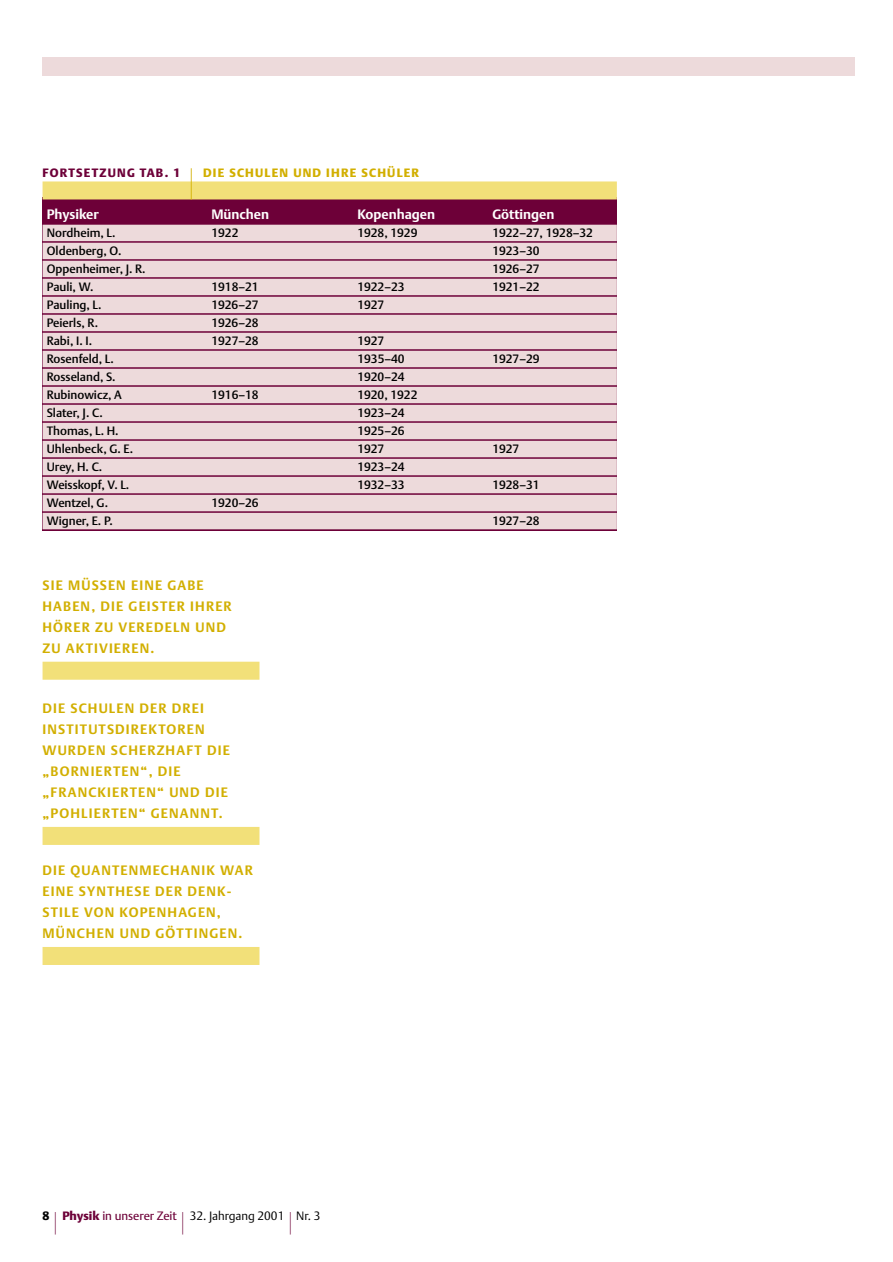
<style>
.page{position:relative;width:893px;height:1262px;background:#fff}
.page>*{position:absolute;margin:0;border:0;box-sizing:border-box;transform-origin:0 0}
.t1{font:200 42px "Helvetica Neue";color:#d2af00}
.t2{font:200 30px "Helvetica Neue";color:#6d0038}
.t3{font:700 13.5px/21px "DTL Argo T";letter-spacing:.085em;color:#d2af00}
.t4{font:700 13.5px "DTL Argo T";color:#fff}
.t5{font:12px "DTL Argo T Medium";color:#000}
.t6{font:12px "DTL Argo T Black";letter-spacing:.105em;color:#d2af00}
.t7{font:12px "DTL Argo T";color:#6d0038}
.t8{font:12px "DTL Argo T Light";color:#000}
.t9{font:12px "DTL Argo T Black";letter-spacing:.105em;color:#6d0038}
.t10{font:12px "DTL Argo T Black";color:#000}
.s1{font-family:"DTL Argo T Black"}
</style>
<div class="page">
<div style="left:43px;top:57px;width:812px;height:18px;background:#eddadb"></div>
<svg style="left:43px;top:199px;width:574px;height:332px;background:#80204f"></svg>
<div style="left:43px;top:225px;width:574px;height:16px;background:#eddadb"></div>
<div style="left:43px;top:243px;width:574px;height:16px;background:#eddadb"></div>
<div style="left:43px;top:261px;width:574px;height:16px;background:#eddadb"></div>
<div style="left:43px;top:279px;width:574px;height:16px;background:#eddadb"></div>
<div style="left:43px;top:297px;width:574px;height:16px;background:#eddadb"></div>
<div style="left:43px;top:315px;width:574px;height:16px;background:#eddadb"></div>
<div style="left:43px;top:333px;width:574px;height:16px;background:#eddadb"></div>
<div style="left:43px;top:351px;width:574px;height:16px;background:#eddadb"></div>
<div style="left:43px;top:369px;width:574px;height:16px;background:#eddadb"></div>
<div style="left:43px;top:387px;width:574px;height:16px;background:#eddadb"></div>
<div style="left:43px;top:405px;width:574px;height:16px;background:#eddadb"></div>
<div style="left:43px;top:423px;width:574px;height:16px;background:#eddadb"></div>
<div style="left:43px;top:441px;width:574px;height:16px;background:#eddadb"></div>
<div style="left:43px;top:459px;width:574px;height:16px;background:#eddadb"></div>
<div style="left:43px;top:477px;width:574px;height:16px;background:#eddadb"></div>
<div style="left:43px;top:495px;width:574px;height:16px;background:#eddadb"></div>
<div style="left:43px;top:513px;width:574px;height:16px;background:#eddadb"></div>
<div style="left:43px;top:181px;width:574px;height:18px;background:#f2e079"></div>
<div style="left:43px;top:661px;width:216px;height:18px;background:#f2e079"></div>
<div style="left:43px;top:827px;width:216px;height:18px;background:#f2e079"></div>
<div style="left:43px;top:947px;width:216px;height:18px;background:#f2e079"></div>
<p class="t9" style="left:43px;top:169px;width:139px">FORTSETZUNG TAB. 1</p>
<h1 class="t1" style="left:187px;top:169px;width:11px">|</h1>
<p class="t6" style="left:203px;top:169px;width:217px">DIE SCHULEN UND IHRE SCHÜLER</p>
<p class="t4" style="left:47px;top:209px;width:54px">Physiker</p>
<p class="t4" style="left:211px;top:209px;width:59px">München</p>
<p class="t4" style="left:357px;top:209px;width:79px">Kopenhagen</p>
<p class="t4" style="left:492px;top:209px;width:64px">Göttingen</p>
<p class="t5" style="left:47px;top:228px;width:70px">Nordheim, L.</p>
<p class="t5" style="left:211px;top:228px;width:29px">1922</p>
<p class="t5" style="left:357px;top:228px;width:62px">1928, 1929</p>
<p class="t5" style="left:492px;top:228px;width:102px">1922–27, 1928–32</p>
<p class="t5" style="left:47px;top:246px;width:76px">Oldenberg, O.</p>
<p class="t5" style="left:492px;top:246px;width:49px">1923–30</p>
<p class="t5" style="left:47px;top:264px;width:100px">Oppenheimer, J. R.</p>
<p class="t5" style="left:492px;top:264px;width:49px">1926–27</p>
<p class="t5" style="left:47px;top:282px;width:48px">Pauli, W.</p>
<p class="t5" style="left:211px;top:282px;width:49px">1918–21</p>
<p class="t5" style="left:357px;top:282px;width:49px">1922–23</p>
<p class="t5" style="left:492px;top:282px;width:49px">1921–22</p>
<p class="t5" style="left:47px;top:300px;width:56px">Pauling, L.</p>
<p class="t5" style="left:211px;top:300px;width:49px">1926–27</p>
<p class="t5" style="left:357px;top:300px;width:29px">1927</p>
<p class="t5" style="left:47px;top:318px;width:53px">Peierls, R.</p>
<p class="t5" style="left:211px;top:318px;width:49px">1926–28</p>
<p class="t5" style="left:47px;top:336px;width:47px">Rabi, I. I.</p>
<p class="t5" style="left:211px;top:336px;width:49px">1927–28</p>
<p class="t5" style="left:357px;top:336px;width:29px">1927</p>
<p class="t5" style="left:47px;top:354px;width:68px">Rosenfeld, L.</p>
<p class="t5" style="left:357px;top:354px;width:49px">1935–40</p>
<p class="t5" style="left:492px;top:354px;width:49px">1927–29</p>
<p class="t5" style="left:47px;top:372px;width:70px">Rosseland, S.</p>
<p class="t5" style="left:357px;top:372px;width:49px">1920–24</p>
<p class="t5" style="left:47px;top:390px;width:77px">Rubinowicz, A</p>
<p class="t5" style="left:211px;top:390px;width:49px">1916–18</p>
<p class="t5" style="left:357px;top:390px;width:62px">1920, 1922</p>
<p class="t5" style="left:47px;top:408px;width:57px">Slater, J. C.</p>
<p class="t5" style="left:357px;top:408px;width:49px">1923–24</p>
<p class="t5" style="left:47px;top:426px;width:73px">Thomas, L. H.</p>
<p class="t5" style="left:357px;top:426px;width:49px">1925–26</p>
<p class="t5" style="left:47px;top:444px;width:88px">Uhlenbeck, G. E.</p>
<p class="t5" style="left:357px;top:444px;width:29px">1927</p>
<p class="t5" style="left:492px;top:444px;width:29px">1927</p>
<p class="t5" style="left:47px;top:462px;width:57px">Urey, H. C.</p>
<p class="t5" style="left:357px;top:462px;width:49px">1923–24</p>
<p class="t5" style="left:47px;top:480px;width:84px">Weisskopf, V. L.</p>
<p class="t5" style="left:357px;top:480px;width:49px">1932–33</p>
<p class="t5" style="left:492px;top:480px;width:49px">1928–31</p>
<p class="t5" style="left:47px;top:498px;width:63px">Wentzel, G.</p>
<p class="t5" style="left:211px;top:498px;width:49px">1920–26</p>
<p class="t5" style="left:47px;top:516px;width:68px">Wigner, E. P.</p>
<p class="t5" style="left:492px;top:516px;width:49px">1927–28</p>
<p class="t3" style="left:43px;top:576px;width:191px">SIE MÜSSEN EINE GABE<br>HABEN, DIE GEISTER IHRER<br>HÖRER ZU VEREDELN UND<br>ZU AKTIVIEREN.</p>
<p class="t3" style="left:43px;top:699px;width:189px">DIE SCHULEN DER DREI<br>INSTITUTSDIREKTOREN<br>WURDEN SCHERZHAFT DIE „BORNIERTEN“, DIE „FRANCKIERTEN“ UND DIE „POHLIERTEN“ GENANNT.</p>
<p class="t3" style="left:43px;top:861px;width:212px">DIE QUANTENMECHANIK WAR<br>EINE SYNTHESE DER DENK-<br>STILE VON KOPENHAGEN,<br>MÜNCHEN UND GÖTTINGEN.</p>
<p class="t10" style="left:43px;top:1211px;width:8px">8</p>
<h2 class="t2" style="left:52px;top:1212px;width:8px">|</h2>
<p class="t7" style="left:62px;top:1211px;width:116px"><span class="s1">Physik</span> in unserer Zeit</p>
<h2 class="t2" style="left:179px;top:1212px;width:8px">|</h2>
<p class="t8" style="left:190px;top:1211px;width:96px">32. Jahrgang 2001</p>
<h2 class="t2" style="left:287px;top:1212px;width:8px">|</h2>
<p class="t8" style="left:296px;top:1211px;width:26px">Nr. 3</p>
</div>
